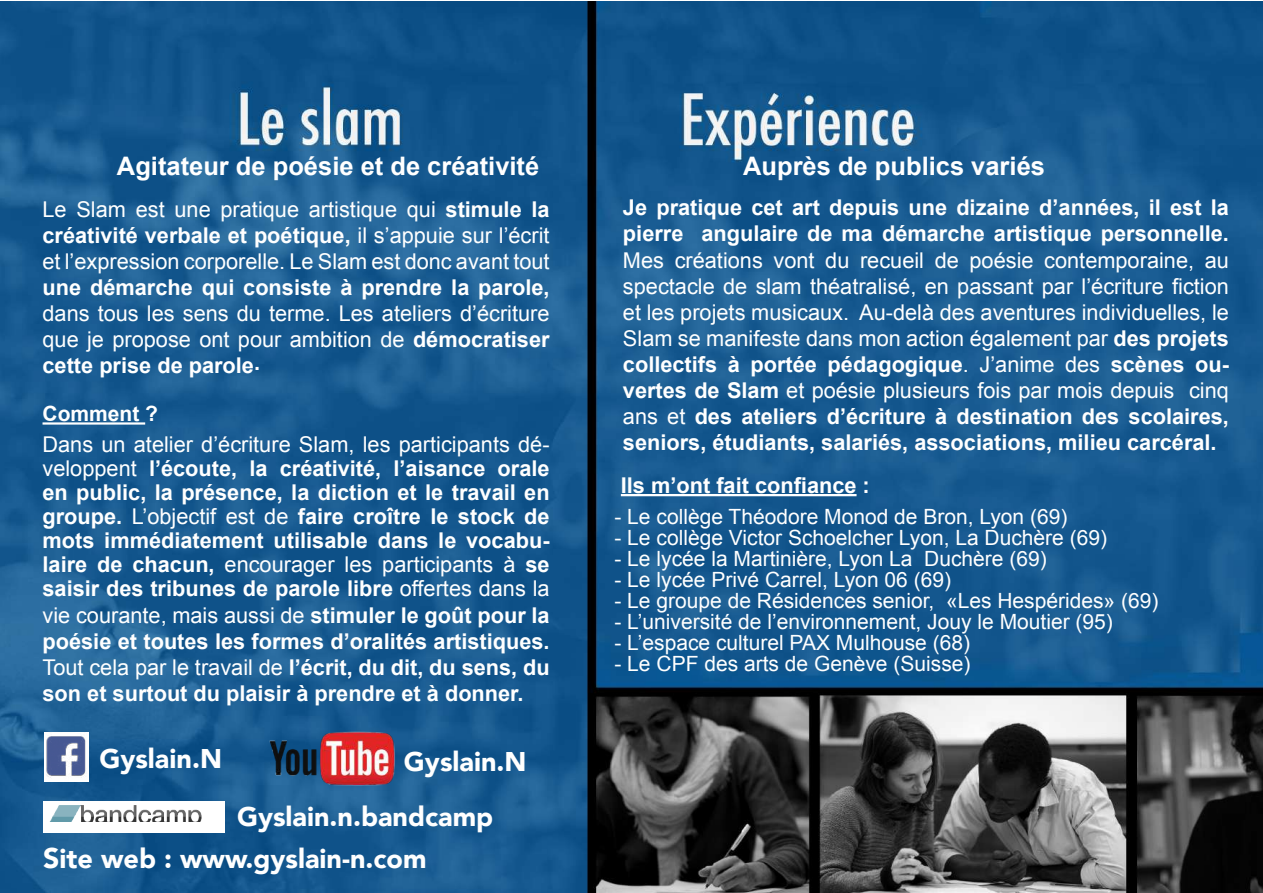
<style>
.page{position:relative;width:1263px;height:893px;background:#fff}
.page>*{position:absolute;margin:0;border:0;box-sizing:border-box;transform-origin:0 0}
.t1{font:900 27px/42.2px "Avenir";color:#fff}
.t2{font:700 25.5px "Arial";color:#fff}
.t3{font:21.75px/26.1px "Arial";color:#fff;text-align:justify}
.t4{font:700 21.75px/24px "Arial";color:#fff;text-align:justify}
.t5{font:21px "Arial";color:#fff}
.t6{font:700 21px "Arial";color:#fff}
.s1{font-weight:700}
.s2{font-weight:400}
.s3{font-size:28.5px}
</style>
<div class="page">
<img style="left:0;top:1px;width:1263px;height:892px">
<hr style="left:621px;top:494px;width:235px;height:2px;background:#fff">
<hr style="left:43px;top:422px;width:102px;height:3px;background:#fff">
<div style="left:44px;top:801px;width:181px;height:32px;background:#fff"></div>
<img style="left:42px;top:792px;width:166px;height:29px">
<img style="left:261px;top:730px;width:142px;height:73px">
<img style="left:43px;top:726px;width:48px;height:59px">
<p class="t2" style="left:117px;top:149px;width:424px">Agitateur de poésie et de créativité</p>
<p class="t3" style="left:43px;top:196px;width:509px">Le Slam est une pratique artistique qui <span class="s1">stimule la créativité verbale et poétique,</span> il s’appuie sur l’écrit et l’expression corporelle. Le Slam est donc avant tout</p>
<p class="t4" style="left:43px;top:276px;width:509px">une démarche qui consiste à prendre la parole,</p>
<p class="t3" style="left:43px;top:301px;width:509px">dans tous les sens du terme. Les ateliers d’écriture que je propose ont pour ambition de <span class="s1">démocratiser cette prise de parole.</span></p>
<p class="t6" style="left:43px;top:400px;width:117px">Comment ?</p>
<p class="t4" style="left:43px;top:434px;width:509px"><span class="s2">Dans un atelier d’écriture Slam, les participants dé&shy;veloppent</span> l’écoute, la créativité, l’aisance orale en public, la présence, la diction et le travail en groupe. <span class="s2">L’objectif est de</span> faire croître le stock de mots immédiatement utilisable dans le vocabu&shy;laire de chacun, <span class="s2">encourager les participants à</span> se saisir des tribunes de parole libre <span class="s2">offertes dans la</span></p>
<p class="t4" style="left:43px;top:603px;width:509px;line-height:26.1px"><span class="s2">vie courante, mais aussi de</span> stimuler le goût pour la poésie et toutes les formes d’oralités artistiques.<br><span class="s2">Tout cela par le travail de</span> l’écrit, du dit, du sens, du son et surtout du plaisir à prendre et à donner.</p>
<p class="t1" style="left:99px;top:737px;width:124px">Gyslain.N</p>
<p class="t1" style="left:404px;top:739px;width:124px">Gyslain.N</p>
<p class="t1" style="left:43px;top:795px;width:451px;text-indent:194px">Gyslain.n.bandcamp<br><span class="s3">S</span>ite web : www.gyslain-n.com</p>
<p class="t2" style="left:743px;top:149px;width:303px">Auprès de publics variés</p>
<p class="t4" style="left:623px;top:195px;width:607px;line-height:26.1px">Je pratique cet art depuis une dizaine d’années, il est la pierre angulaire de ma démarche artistique personnelle.</p>
<p class="t3" style="left:623px;top:247px;width:607px">Mes créations vont du recueil de poésie contemporaine, au spectacle de slam théatralisé, en passant par l’écriture fiction et les projets musicaux. Au-delà des aventures individuelles, le Slam se manifeste dans mon action également par <span class="s1">des projets collectifs à portée pédagogique</span>. J’anime des <span class="s1">scènes ou&shy;vertes de Slam</span> et poésie plusieurs fois par mois depuis cinq ans et <span class="s1">des ateliers d’écriture à destination des scolaires, seniors, étudiants, salariés, associations, milieu carcéral.</span></p>
<p class="t4" style="left:621px;top:474px;width:250px">Ils m’ont fait confiance :</p>
<p class="t5" style="left:614px;top:503px;width:454px">- Le collège Théodore Monod de Bron, Lyon (69)</p>
<p class="t5" style="left:614px;top:524px;width:494px">- Le collège Victor Schoelcher Lyon, La Duchère (69)</p>
<p class="t5" style="left:614px;top:545px;width:434px">- Le lycée la Martinière, Lyon La Duchère (69)</p>
<p class="t5" style="left:614px;top:566px;width:338px">- Le lycée Privé Carrel, Lyon 06 (69)</p>
<p class="t5" style="left:614px;top:587px;width:545px">- Le groupe de Résidences senior, «Les Hespérides» (69)</p>
<p class="t5" style="left:614px;top:608px;width:500px">- L’université de l’environnement, Jouy le Moutier (95)</p>
<p class="t5" style="left:614px;top:629px;width:357px">- L’espace culturel PAX Mulhouse (68)</p>
<p class="t5" style="left:614px;top:650px;width:357px">- Le CPF des arts de Genève (Suisse)</p>
</div>
